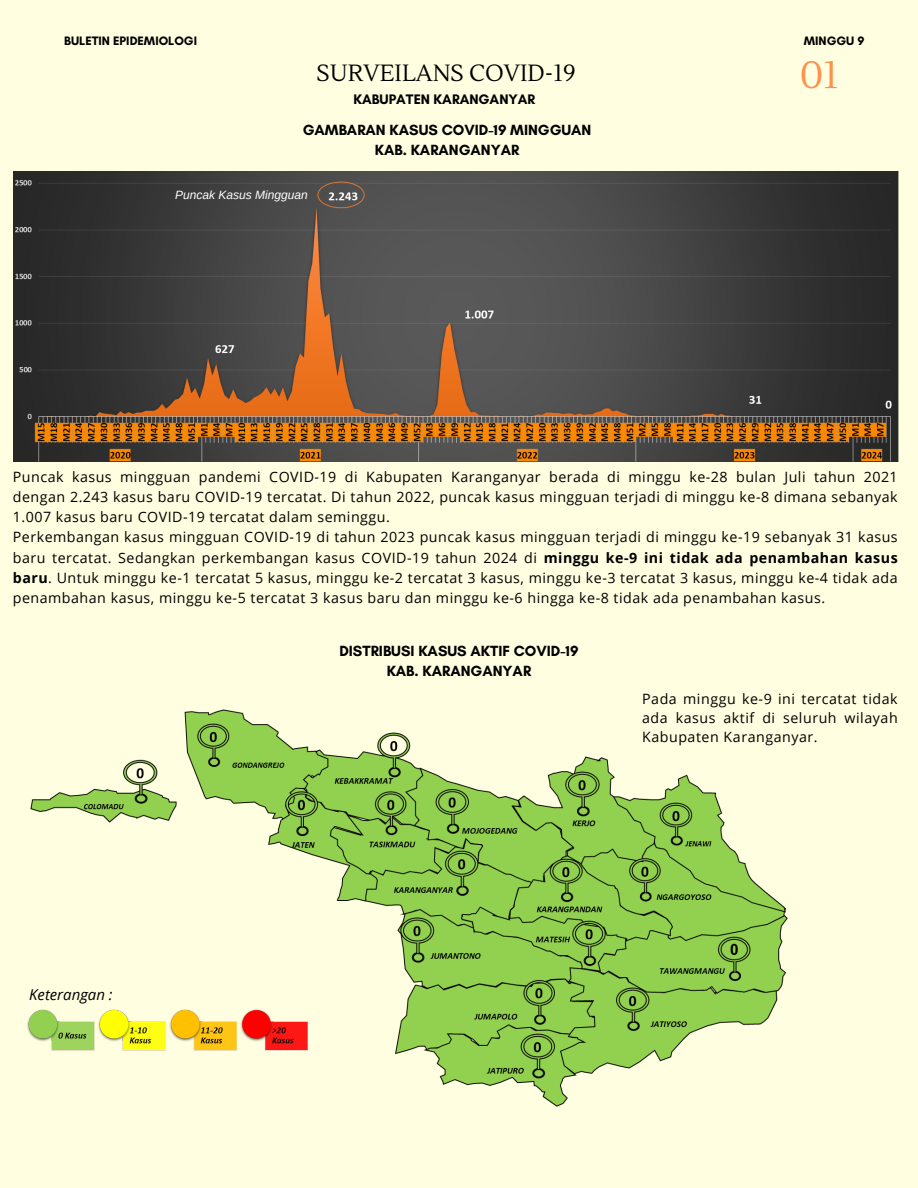
<style>
.page{position:relative;width:918px;height:1188px;background:#fffee0}
.page>*{position:absolute;margin:0;border:0;box-sizing:border-box;transform-origin:0 0}
.t1{font:37.95px "Lustria";color:#ff914d}
.t2{font:23.4px "Lustria";color:#000}
.t3{font:700 15px/20.2px "Glacial Indifference";color:#000;text-align:center}
.t4{font:italic 15px "Open Sans";color:#000}
.t5{font:14.25px/20.2px "Open Sans";letter-spacing:.035em;color:#000}
.t6{font:700 14.1px "Glacial Indifference";color:#000}
.t7{font:700 12.45px "Glacial Indifference";color:#000}
.t8{font:italic 12px "Arimo";color:#fff}
.s1{font-weight:700}
</style>
<div class="page">
<img style="left:30px;top:710px;width:758px;height:397px">
<img style="left:13px;top:172px;width:886px;height:290px">
<h2 class="t7" style="left:64px;top:33px;width:134px">BULETIN EPIDEMIOLOGI</h2>
<h3 class="t7" style="left:804px;top:33px;width:62px">MINGGU 9</h3>
<h2 class="t2" style="left:317px;top:59px;width:261px">SURVEILANS COVID-19</h2>
<p class="t6" style="left:353px;top:91px;width:183px">KABUPATEN KARANGANYAR</p>
<p class="t3" style="left:303px;top:119px;width:290px">GAMBARAN KASUS COVID-19 MINGGUAN<br>KAB. KARANGANYAR</p>
<h3 class="t8" style="left:175px;top:188px;width:134px">Puncak Kasus Mingguan</h3>
<p class="t1" style="left:800px;top:52px;width:41px">01</p>
<h3 class="t5" style="left:13px;top:466px;width:886px">Puncak kasus mingguan pandemi COVID-19 di Kabupaten Karanganyar berada di minggu ke-28 bulan Juli tahun 2021 dengan 2.243 kasus baru COVID-19 tercatat. Di tahun 2022, puncak kasus mingguan terjadi di minggu ke-8 dimana sebanyak 1.007 kasus baru COVID-19 tercatat dalam seminggu.<br>Perkembangan kasus mingguan COVID-19 di tahun 2023 puncak kasus mingguan terjadi di minggu ke-19 sebanyak 31 kasus baru tercatat. Sedangkan perkembangan kasus COVID-19 tahun 2024 di <span class="s1">minggu ke-9 ini tidak ada penambahan kasus baru</span>. Untuk minggu ke-1 tercatat 5 kasus, minggu ke-2 tercatat 3 kasus, minggu ke-3 tercatat 3 kasus, minggu ke-4 tidak ada penambahan kasus, minggu ke-5 tercatat 3 kasus baru dan minggu ke-6 hingga ke-8 tidak ada penambahan kasus.</h3>
<p class="t3" style="left:339px;top:641px;width:241px">DISTRIBUSI KASUS AKTIF COVID-19<br>KAB. KARANGANYAR</p>
<p class="t5" style="left:642px;top:689px;width:257px;line-height:19.2px;text-align:justify">Pada minggu ke-9 ini tercatat tidak ada kasus aktif di seluruh wilayah Kabupaten Karanganyar.</p>
<h4 class="t4" style="left:29px;top:984px;width:85px">Keterangan :</h4>
</div>
